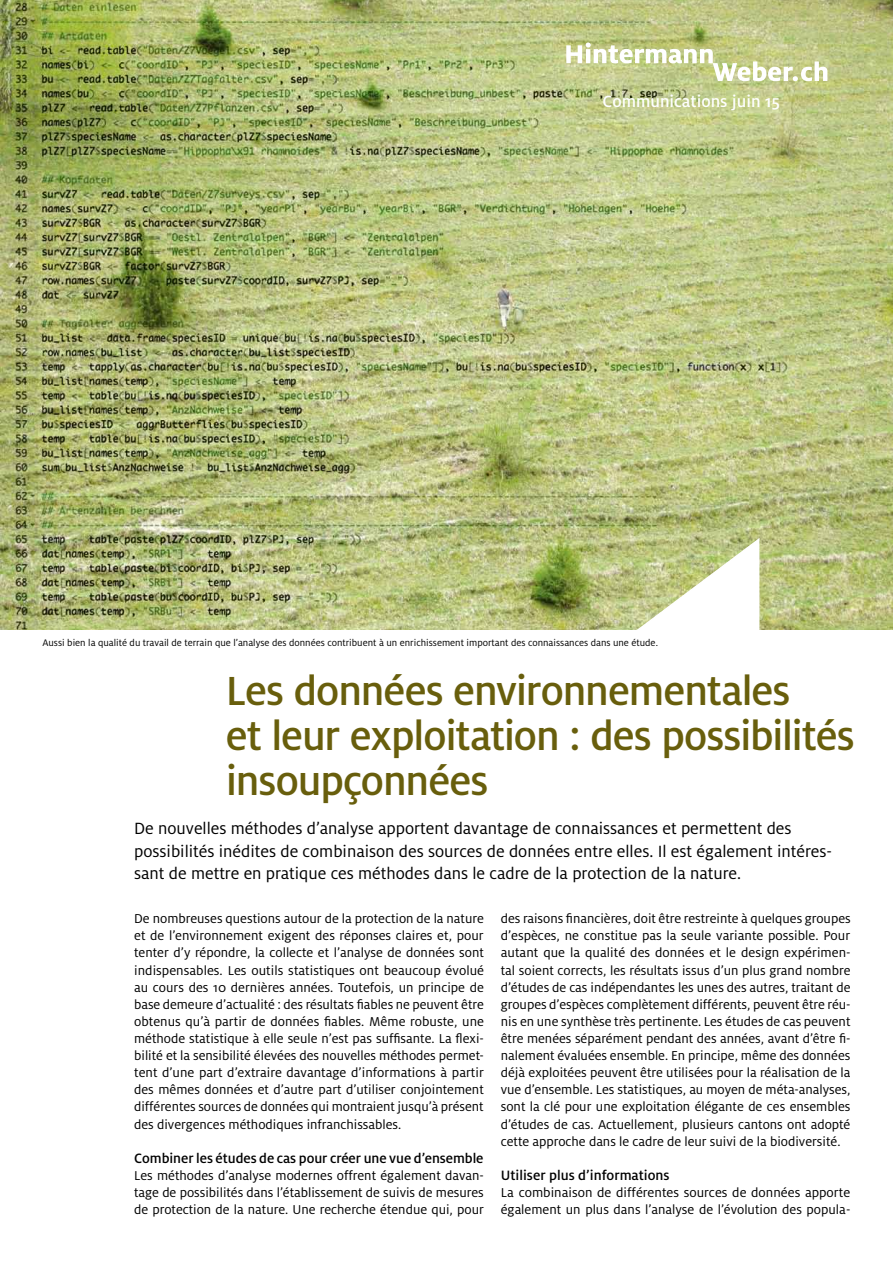
<style>
.page{position:relative;width:893px;height:1263px;background:#fff}
.page>*{position:absolute;margin:0;border:0;box-sizing:border-box;transform-origin:0 0}
.t1{font:500 45px/45px "Milo";letter-spacing:-.02em;color:#685e0c}
.t2{font:18px/22.5px "Milo LF";color:#000}
.t3{font:500 18px "Milo";color:#fff}
.t4{font:500 15px "Milo";letter-spacing:-.005em;color:#000}
.t5{font:14.25px/17.1px "Milo";color:#000;text-align:justify}
.t6{font:10.5px "Milo LF";color:#000}
</style>
<div class="page">
<img style="left:0;top:0;width:893px;height:629px">
<svg style="left:590px;top:536px;width:170px;height:94px"></svg>
<svg style="left:566px;top:43px;width:261px;height:38px"></svg>
<p class="t3" style="left:603px;top:91px;width:179px">Communications juin 15</p>
<p class="t6" style="left:43px;top:637px;width:617px">Aussi bien la qualité du travail de terrain que l’analyse des données contribuent à un enrichissement important des connaissances dans une étude.</p>
<h1 class="t1" style="left:226px;top:668px;width:630px">Les données environnementales<br>et leur exploitation : des possibilités insoupçonnées</h1>
<p class="t2" style="left:134px;top:817px;width:699px">De nouvelles méthodes d’analyse apportent davantage de connaissances et permettent des possibilités inédites de combinaison des sources de données entre elles. Il est également intéres&shy;sant de mettre en pratique ces méthodes dans le cadre de la protection de la nature.</p>
<p class="t5" style="left:134px;top:910px;width:351px">De nombreuses questions autour de la protection de la nature et de l’environnement exigent des réponses claires et, pour tenter d’y répondre, la collecte et l’analyse de données sont indispensables. Les outils statistiques ont beaucoup évolué au cours des 10 dernières années. Toutefois, un principe de base demeure d’actualité : des résultats fiables ne peuvent être obtenus qu’à partir de données fiables. Même robuste, une méthode statistique à elle seule n’est pas suffisante. La flexi&shy;bilité et la sensibilité élevées des nouvelles méthodes permet&shy;tent d’une part d’extraire davantage d’informations à partir des mêmes données et d’autre part d’utiliser conjointement différentes sources de données qui montraient jusqu’à présent des divergences méthodiques infranchissables.</p>
<p class="t4" style="left:134px;top:1149px;width:351px">Combiner les études de cas pour créer une vue d’ensemble</p>
<p class="t5" style="left:134px;top:1166px;width:351px">Les méthodes d’analyse modernes offrent également davan&shy;tage de possibilités dans l’établissement de suivis de mesures de protection de la nature. Une recherche étendue qui, pour</p>
<p class="t5" style="left:501px;top:910px;width:351px">des raisons financières, doit être restreinte à quelques groupes d’espèces, ne constitue pas la seule variante possible. Pour autant que la qualité des données et le design expérimen&shy;tal soient corrects, les résultats issus d’un plus grand nombre d’études de cas indépendantes les unes des autres, traitant de groupes d’espèces complètement différents, peuvent être réu&shy;nis en une synthèse très pertinente. Les études de cas peuvent être menées séparément pendant des années, avant d’être fi&shy;nalement évaluées ensemble. En principe, même des données déjà exploitées peuvent être utilisées pour la réalisation de la vue d’ensemble. Les statistiques, au moyen de méta-analyses, sont la clé pour une exploitation élégante de ces ensembles d’études de cas. Actuellement, plusieurs cantons ont adopté cette approche dans le cadre de leur suivi de la biodiversité.</p>
<p class="t4" style="left:501px;top:1166px;width:170px">Utiliser plus d’informations</p>
<p class="t5" style="left:501px;top:1184px;width:351px">La combinaison de différentes sources de données apporte également un plus dans l’analyse de l’évolution des popula-</p>
</div>
